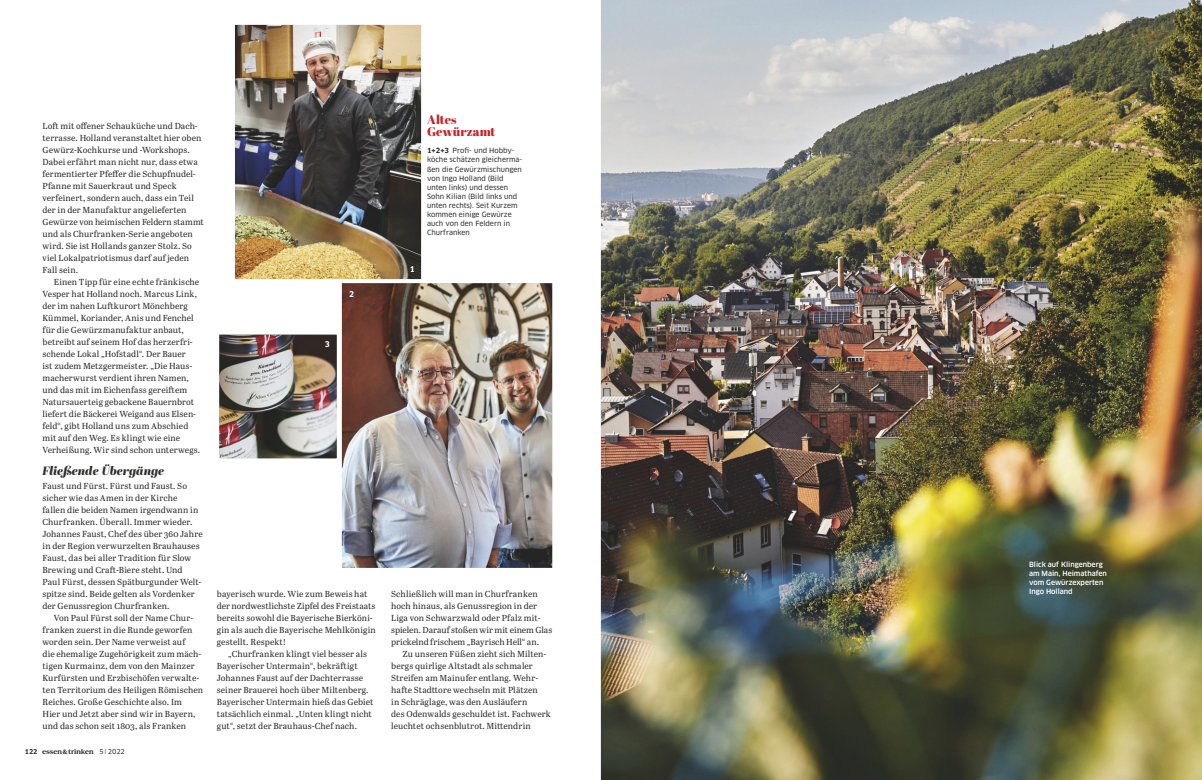
<style>
.page{position:relative;width:1202px;height:780px;background:#fff}
.page>*{position:absolute;margin:0;border:0;box-sizing:border-box;transform-origin:0 0}
.t1{font:12.5px/12px "Abril Fatface";letter-spacing:-.005em;color:#c32429}
.t2{font:italic 12px "Abril Fatface";letter-spacing:-.005em;color:#2e2e2d}
.t3{font:8.7px/12px "Abril Text";letter-spacing:.01em;color:#2e2e2d}
.t4{font:700 7.8px "Clan OT";color:#fefefe}
.t5{font:7px/9px "Clan OT News";color:#2e2e2d}
.t6{font:500 7px/9px "Clan OT";color:#fefefe}
.t7{font:6.5px "Clan OT News";color:#2e2e2d}
.s1{font-family:"Clan OT";font-weight:700}
.s2{font-family:"Et Schriftzug";font-size:10px}
.s3{font-family:"Clan OT"}
</style>
<div class="page">
<img style="left:220px;top:334px;width:116px;height:125px">
<img style="left:235px;top:25px;width:187px;height:254px">
<img style="left:342px;top:283px;width:211px;height:285px">
<img style="left:601px;top:0;width:601px;height:780px">
<p class="t3" style="left:43px;top:119px;width:163px">Loft mit offener Schauküche und Dach&shy;terrasse. Holland veranstaltet hier oben Gewürz-Kochkurse und -Workshops.<br>Dabei erfährt man nicht nur, dass etwa fermentierter Pfeffer die Schupfnudel-Pfanne mit Sauerkraut und Speck verfeinert, sondern auch, dass ein Teil der in der Manufaktur angelieferten Gewürze von heimischen Feldern stammt und als Churfranken-Serie angeboten wird. Sie ist Hollands ganzer Stolz. So viel Lokalpatriotismus darf auf jeden Fall sein.</p>
<p class="t3" style="left:43px;top:275px;width:159px;text-indent:11px">Einen Tipp für eine echte fränkische Vesper hat Holland noch. Marcus Link, der im nahen Luftkurort Mönchberg Kümmel, Koriander, Anis und Fenchel für die Gewürzmanufaktur anbaut, betreibt auf seinem Hof das herzerfri&shy;schende Lokal „Hofstadl“. Der Bauer<br>ist zudem Metzgermeister. „Die Haus&shy;macherwurst verdient ihren Namen, und das mit im Eichenfass gereiftem Natursauerteig gebackene Bauernbrot liefert die Bäckerei Weigand aus Elsen&shy;feld“, gibt Holland uns zum Abschied mit auf den Weg. Es klingt wie eine Verheißung. Wir sind schon unterwegs.</p>
<h2 class="t2" style="left:43px;top:462px;width:123px">Fließende Übergänge</h2>
<p class="t3" style="left:43px;top:479px;width:162px">Faust und Fürst. Fürst und Faust. So sicher wie das Amen in der Kirche<br>fallen die beiden Namen irgendwann in Churfranken. Überall. Immer wieder.<br>Johannes Faust, Chef des über 360 Jahre in der Region verwurzelten Brauhauses Faust, das bei aller Tradition für Slow Brewing und Craft-Biere steht. Und<br>Paul Fürst, dessen Spätburgunder Welt&shy;spitze sind. Beide gelten als Vordenker der Genussregion Churfranken.</p>
<p class="t3" style="left:43px;top:611px;width:162px;text-indent:11px">Von Paul Fürst soll der Name Chur&shy;franken zuerst in die Runde geworfen worden sein. Der Name verweist auf<br>die ehemalige Zugehörigkeit zum mäch&shy;tigen Kurmainz, dem von den Mainzer Kurfürsten und Erzbischöfen verwalte&shy;ten Territorium des Heiligen Römischen Reiches. Große Geschichte also. Im<br>Hier und Jetzt aber sind wir in Bayern, und das schon seit 1803, als Franken</p>
<p class="t7" style="left:25px;top:748px;width:101px"><span class="s1">122</span> <span class="s2">4</span> 5<span class="s3">I</span> 2022</p>
<p class="t4" style="left:325px;top:340px;width:6px">3</p>
<p class="t4" style="left:349px;top:290px;width:6px">2</p>
<p class="t3" style="left:217px;top:587px;width:160px">bayerisch wurde. Wie zum Beweis hat der nordwestlichste Zipfel des Freistaats bereits sowohl die Bayerische Bierköni&shy;gin als auch die Bayerische Mehlkönigin gestellt. Respekt!</p>
<p class="t3" style="left:217px;top:647px;width:158px;text-indent:11px">„Churfranken klingt viel besser als Bayerischer Untermain“, bekräftigt Johannes Faust auf der Dachterrasse seiner Brauerei hoch über Miltenberg.<br>Bayerischer Untermain hieß das Gebiet tatsächlich einmal. „Unten klingt nicht gut“, setzt der Brauhaus-Chef nach.</p>
<p class="t4" style="left:410px;top:265px;width:6px">1</p>
<h1 class="t1" style="left:427px;top:113px;width:70px">Altes<br>Gewürzamt</h1>
<p class="t5" style="left:427px;top:146px;width:97px"><span class="s1">1+2+3</span> Profi- und Hobby&shy;köche schätzen gleicherma&shy;ßen die Gewürzmischungen von Ingo Holland (Bild unten links) und dessen<br>Sohn Kilian (Bild links und unten rechts). Seit Kurzem kommen einige Gewürze auch von den Feldern in<br>Churfranken</p>
<p class="t3" style="left:391px;top:587px;width:163px">Schließlich will man in Churfranken hoch hinaus, als Genussregion in der Liga von Schwarzwald oder Pfalz mit&shy;spielen. Darauf stoßen wir mit einem Glas prickelnd frischem „Bayrisch Hell“ an.</p>
<p class="t3" style="left:391px;top:647px;width:161px;text-indent:11px">Zu unseren Füßen zieht sich Milten&shy;bergs quirlige Altstadt als schmaler Streifen am Mainufer entlang. Wehr&shy;hafte Stadttore wechseln mit Plätzen<br>in Schräglage, was den Ausläufern<br>des Odenwalds geschuldet ist. Fachwerk leuchtet ochsenblutrot. Mittendrin</p>
<p class="t6" style="left:1029px;top:559px;width:79px">Blick auf Klingenberg am Main, Heimathafen vom Gewürzexperten<br>Ingo Holland</p>
</div>
